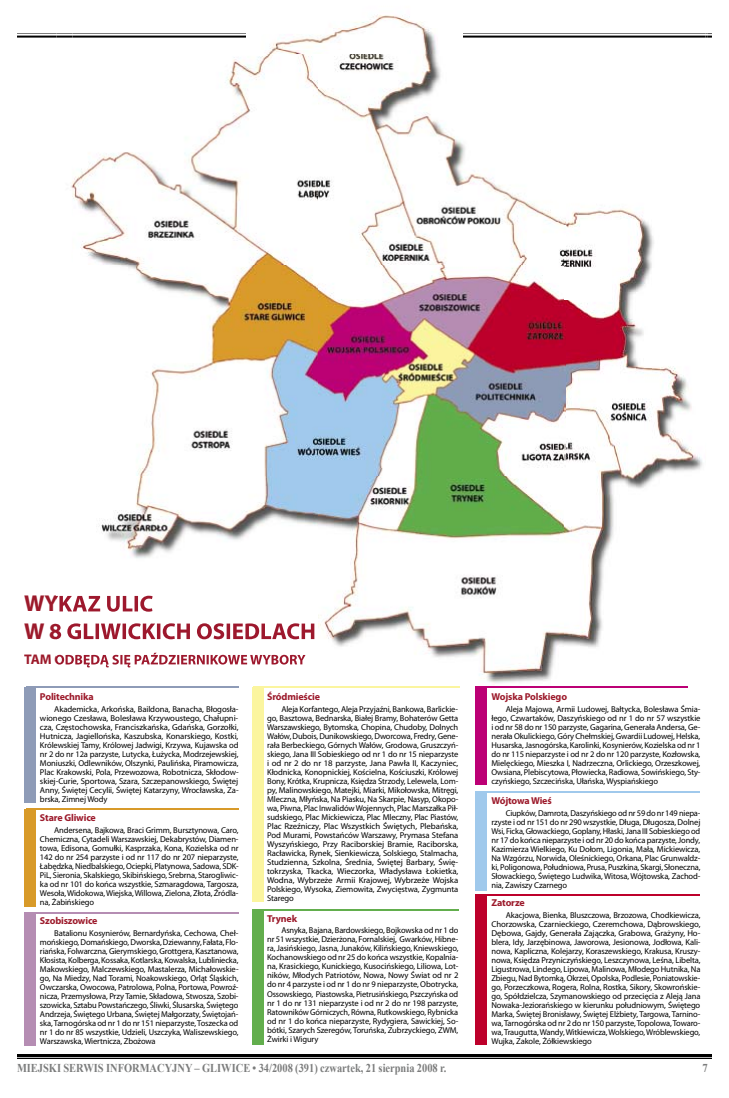
<style>
.page{position:relative;width:729px;height:1098px;background:#fff}
.page>*{position:absolute;margin:0;border:0;box-sizing:border-box;transform-origin:0 0}
.t1{font:700 12px "Times New Roman";color:#7b7c7c;scale:.87 1}
.t2{font:700 12px "Times New Roman";color:#7b7c7c;scale:.88 1}
.t3{font:700 10px "Myriad Pro";letter-spacing:-.015em;color:#9c1a2b}
.t4{font:8.5px/9px "Myriad Pro";letter-spacing:-.015em;color:#000;text-align:justify}
</style>
<div class="page">
<svg style="left:17px;top:33px;width:694px;height:5px"></svg>
<img style="left:56px;top:595px;width:16px;height:16px">
<img style="left:56px;top:623px;width:16px;height:16px">
<img style="left:56px;top:654px;width:16px;height:11px">
<img style="left:72px;top:18px;width:633px;height:666px">
<img style="left:72px;top:36px;width:633px;height:2px">
<img style="left:462px;top:33px;width:243px;height:1px">
<img style="left:462px;top:34px;width:243px;height:1px">
<img style="left:72px;top:33px;width:174px;height:1px">
<img style="left:72px;top:34px;width:174px;height:1px">
<img style="left:246px;top:29px;width:216px;height:21px">
<img style="left:72px;top:595px;width:81px;height:16px">
<img style="left:72px;top:623px;width:242px;height:16px">
<img style="left:72px;top:652px;width:233px;height:15px">
<div style="left:24px;top:686px;width:11px;height:116px;background:#8e9bb7"></div>
<div style="left:24px;top:808px;width:11px;height:98px;background:#d89a29"></div>
<div style="left:252px;top:908px;width:11px;height:136px;background:#62ae4d"></div>
<div style="left:475px;top:686px;width:11px;height:98px;background:#bc0075"></div>
<div style="left:24px;top:911px;width:11px;height:133px;background:#b58db3"></div>
<div style="left:252px;top:686px;width:11px;height:215px;background:#fbf59f"></div>
<div style="left:475px;top:790px;width:11px;height:100px;background:#a0c9ec"></div>
<div style="left:475px;top:894px;width:11px;height:150px;background:#bd002b"></div>
<hr style="left:26px;top:686px;width:212px;height:1px;background:#8e9bb7">
<hr style="left:26px;top:808px;width:212px;height:1px;background:#d89a29">
<hr style="left:26px;top:911px;width:212px;height:1px;background:#b58db3">
<hr style="left:253px;top:686px;width:206px;height:1px;background:#fbf59f">
<hr style="left:253px;top:908px;width:205px;height:1px;background:#62ae4d">
<hr style="left:475px;top:894px;width:225px;height:1px;background:#bd002b">
<hr style="left:475px;top:790px;width:224px;height:1px;background:#a0c9ec">
<hr style="left:475px;top:686px;width:213px;height:1px;background:#bc0075">
<hr style="left:17px;top:1053px;width:694px;height:2px;background:#000">
<hr style="left:17px;top:1057px;width:694px;height:1px;background:#000">
<p class="t3" style="left:267px;top:690px;width:54px">Śródmieście</p>
<p class="t4" style="left:267px;top:704px;width:193px;text-indent:14px">Aleja Korfantego, Aleja Przyjaźni, Bankowa, Barlickie&shy;go, Basztowa, Bednarska, Białej Bramy, Bohaterów Getta Warszawskiego, Bytomska, Chopina, Chudoby, Dolnych Wałów, Dubois, Dunikowskiego, Dworcowa, Fredry, Gene&shy;rała Berbeckiego, Górnych Wałów, Grodowa, Gruszczyń&shy;skiego, Jana III Sobieskiego od nr 1 do nr 15 nieparzyste i od nr 2 do nr 18 parzyste, Jana Pawła II, Kaczyniec, Kłodnicka, Konopnickiej, Kościelna, Kościuszki, Królowej Bony, Krótka, Krupnicza, Księdza Strzody, Lelewela, Lom&shy;py, Malinowskiego, Matejki, Miarki, Mikołowska, Mitręgi, Mleczna, Młyńska, Na Piasku, Na Skarpie, Nasyp, Okopo&shy;wa, Piwna, Plac Inwalidów Wojennych, Plac Marszałka Pił&shy;sudskiego, Plac Mickiewicza, Plac Mleczny, Plac Piastów, Plac Rzeźniczy, Plac Wszystkich Świętych, Plebańska, Pod Murami, Powstańców Warszawy, Prymasa Stefana Wyszyńskiego, Przy Raciborskiej Bramie, Raciborska, Racławicka, Rynek, Sienkiewicza, Solskiego, Stalmacha, Studzienna, Szkolna, Średnia, Świętej Barbary, Świę&shy;tokrzyska, Tkacka, Wieczorka, Władysława Łokietka, Wodna, Wybrzeże Armii Krajowej, Wybrzeże Wojska Polskiego, Wysoka, Ziemowita, Zwycięstwa, Zygmunta Starego</p>
<p class="t3" style="left:267px;top:912px;width:31px">Trynek</p>
<p class="t4" style="left:267px;top:925px;width:193px;text-indent:14px">Asnyka, Bajana, Bardowskiego, Bojkowska od nr 1 do nr 51 wszystkie, Dzierżona, Fornalskiej, Gwarków, Hibne&shy;ra, Jasińskiego, Jasna, Junaków, Kilińskiego, Kniewskiego, Kochanowskiego od nr 25 do końca wszystkie, Kopalnia&shy;na, Krasickiego, Kunickiego, Kusocińskiego, Liliowa, Lot&shy;ników, Młodych Patriotów, Nowa, Nowy Świat od nr 2 do nr 4 parzyste i od nr 1 do nr 9 nieparzyste, Obotrycka, Ossowskiego, Piastowska, Pietrusińskiego, Pszczyńska od nr 1 do nr 131 nieparzyste i od nr 2 do nr 198 parzyste, Ratowników Górniczych, Równa, Rutkowskiego, Rybnicka od nr 1 do końca nieparzyste, Rydygiera, Sawickiej, So&shy;bótki, Szarych Szeregów, Toruńska, Zubrzyckiego, ZWM, Żwirki i Wigury</p>
<p class="t3" style="left:40px;top:690px;width:55px">Politechnika</p>
<p class="t4" style="left:40px;top:704px;width:200px;text-indent:14px">Akademicka, Arkońska, Baildona, Banacha, Błogosła&shy;wionego Czesława, Bolesława Krzywoustego, Chałupni&shy;cza, Częstochowska, Franciszkańska, Gdańska, Gorzołki, Hutnicza, Jagiellońska, Kaszubska, Konarskiego, Kostki, Królewskiej Tamy, Królowej Jadwigi, Krzywa, Kujawska od nr 2 do nr 12a parzyste, Lutycka, Łużycka, Modrzejewskiej, Moniuszki, Odlewników, Olszynki, Paulińska, Piramowicza, Plac Krakowski, Pola, Przewozowa, Robotnicza, Skłodow&shy;skiej-Curie, Sportowa, Szara, Szczepanowskiego, Świętej Anny, Świętej Cecylii, Świętej Katarzyny, Wrocławska, Za&shy;brska, Zimnej Wody</p>
<p class="t3" style="left:40px;top:811px;width:57px">Stare Gliwice</p>
<p class="t4" style="left:40px;top:825px;width:200px;text-indent:14px">Andersena, Bajkowa, Braci Grimm, Bursztynowa, Caro, Chemiczna, Cytadeli Warszawskiej, Dekabrystów, Diamen&shy;towa, Edisona, Gomułki, Kasprzaka, Kona, Kozielska od nr 142 do nr 254 parzyste i od nr 117 do nr 207 nieparzyste, Łabędzka, Niedbalskiego, Ociepki, Platynowa, Sadowa, SDK-PiL, Sieronia, Skalskiego, Skibińskiego, Srebrna, Starogliwic&shy;ka od nr 101 do końca wszystkie, Szmaragdowa, Targosza, Wesoła, Widokowa, Wiejska, Willowa, Zielona, Złota, Źródla&shy;na, Żabińskiego</p>
<p class="t3" style="left:40px;top:915px;width:59px">Szobiszowice</p>
<p class="t4" style="left:40px;top:928px;width:200px;text-indent:14px">Batalionu Kosynierów, Bernardyńska, Cechowa, Cheł&shy;mońskiego, Domańskiego, Dworska, Dziewanny, Fałata, Flo&shy;riańska, Folwarczna, Gierymskiego, Grottgera, Kasztanowa, Kłosista, Kolberga, Kossaka, Kotlarska, Kowalska, Lubliniecka, Makowskiego, Malczewskiego, Mastalerza, Michałowskie&shy;go, Na Miedzy, Nad Torami, Noakowskiego, Orląt Śląskich, Owczarska, Owocowa, Patrolowa, Polna, Portowa, Powroź&shy;nicza, Przemysłowa, Przy Tamie, Składowa, Stwosza, Szobi&shy;szowicka, Sztabu Powstańczego, Śliwki, Ślusarska, Świętego Andrzeja, Świętego Urbana, Świętej Małgorzaty, Świętojań&shy;ska, Tarnogórska od nr 1 do nr 151 nieparzyste, Toszecka od nr 1 do nr 85 wszystkie, Udzieli, Uszczyka, Waliszewskiego, Warszawska, Wiertnicza, Zbożowa</p>
<h1 class="t1" style="left:17px;top:1059px;width:495px">MIEJSKI SERWIS INFORMACYJNY – GLIWICE • 34/2008 (391) czwartek, 21 sierpnia 2008 r.</h1>
<h1 class="t2" style="left:702px;top:1059px;width:8px">7</h1>
<p class="t3" style="left:491px;top:690px;width:77px">Wojska Polskiego</p>
<p class="t4" style="left:491px;top:704px;width:210px;text-indent:14px">Aleja Majowa, Armii Ludowej, Bałtycka, Bolesława Śmia&shy;łego, Czwartaków, Daszyńskiego od nr 1 do nr 57 wszystkie i od nr 58 do nr 150 parzyste, Gagarina, Generała Andersa, Ge&shy;nerała Okulickiego, Góry Chełmskiej, Gwardii Ludowej, Helska, Husarska, Jasnogórska, Karolinki, Kosynierów, Kozielska od nr 1 do nr 115 nieparzyste i od nr 2 do nr 120 parzyste, Kozłowska, Mielęckiego, Mieszka I, Nadrzeczna, Orlickiego, Orzeszkowej, Owsiana, Plebiscytowa, Płowiecka, Radiowa, Sowińskiego, Sty&shy;czyńskiego, Szczecińska, Ułańska, Wyspiańskiego</p>
<p class="t3" style="left:491px;top:795px;width:62px">Wójtowa Wieś</p>
<p class="t4" style="left:491px;top:808px;width:210px;text-indent:14px">Ciupków, Damrota, Daszyńskiego od nr 59 do nr 149 niepa&shy;rzyste i od nr 151 do nr 290 wszystkie, Długa, Długosza, Dolnej Wsi, Ficka, Głowackiego, Goplany, Hłaski, Jana III Sobieskiego od nr 17 do końca nieparzyste i od nr 20 do końca parzyste, Jondy, Kazimierza Wielkiego, Ku Dołom, Ligonia, Mała, Mickiewicza, Na Wzgórzu, Norwida, Oleśnickiego, Orkana, Plac Grunwaldz&shy;ki, Poligonowa, Południowa, Prusa, Puszkina, Skargi, Słoneczna, Słowackiego, Świętego Ludwika, Witosa, Wójtowska, Zachod&shy;nia, Zawiszy Czarnego</p>
<p class="t3" style="left:491px;top:897px;width:35px">Zatorze</p>
<p class="t4" style="left:491px;top:910px;width:210px;text-indent:14px">Akacjowa, Bienka, Bluszczowa, Brzozowa, Chodkiewicza, Chorzowska, Czarnieckiego, Czeremchowa, Dąbrowskiego, Dębowa, Gajdy, Generała Zajączka, Grabowa, Grażyny, Ho&shy;blera, Idy, Jarzębinowa, Jaworowa, Jesionowa, Jodłowa, Kali&shy;nowa, Kapliczna, Kolejarzy, Koraszewskiego, Krakusa, Kruszy&shy;nowa, Księdza Przyniczyńskiego, Leszczynowa, Leśna, Libelta, Ligustrowa, Lindego, Lipowa, Malinowa, Młodego Hutnika, Na Zbiegu, Nad Bytomką, Okrzei, Opolska, Podlesie, Poniatowskie&shy;go, Porzeczkowa, Rogera, Rolna, Rostka, Sikory, Skowrońskie&shy;go, Spółdzielcza, Szymanowskiego od przecięcia z Aleją Jana Nowaka-Jeziorańskiego w kierunku południowym, Świętego Marka, Świętej Bronisławy, Świętej Elżbiety, Targowa, Tarnino&shy;wa, Tarnogórska od nr 2 do nr 150 parzyste, Topolowa, Towaro&shy;wa, Traugutta, Wandy, Witkiewicza, Wolskiego, Wróblewskiego, Wujka, Zakole, Żółkiewskiego</p>
</div>
